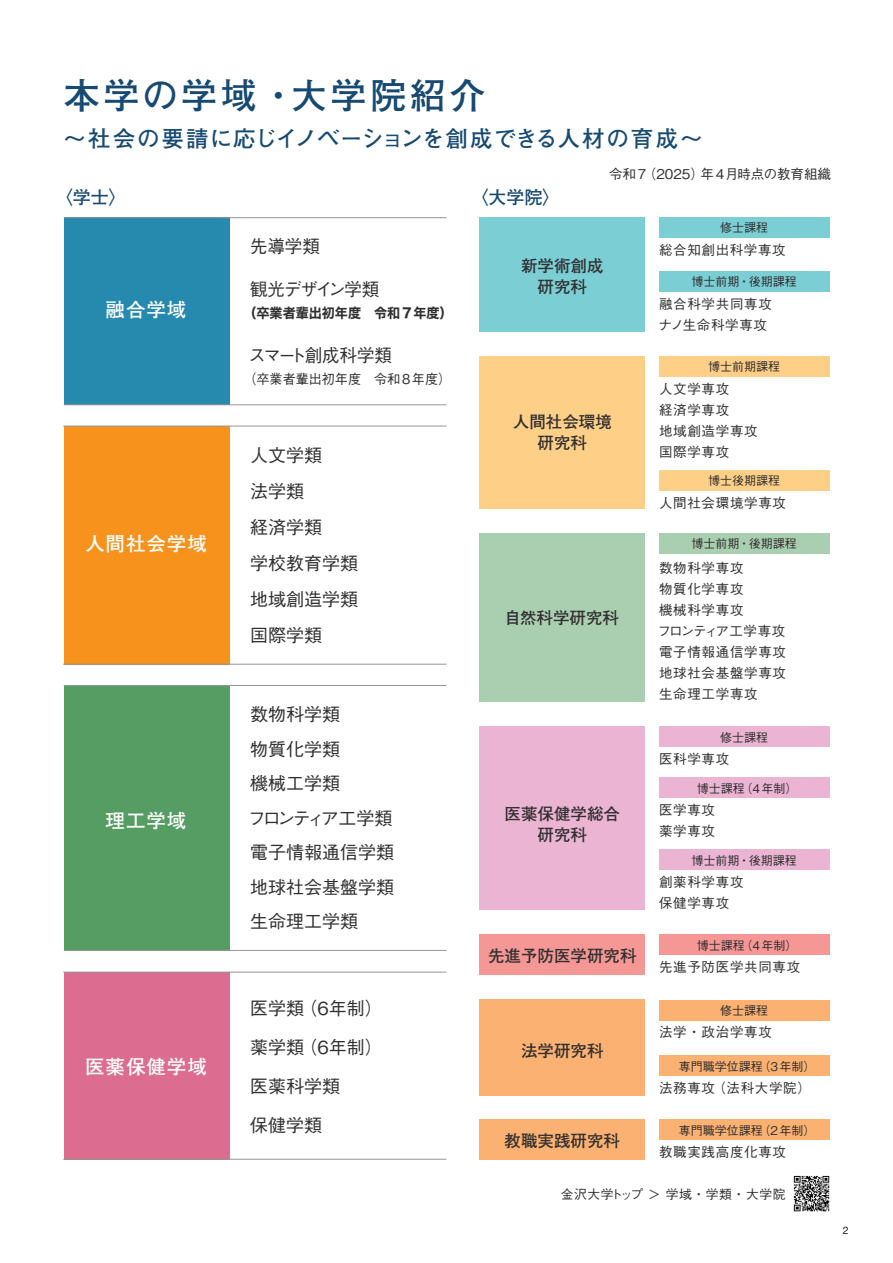
<style>
.page{position:relative;width:893px;height:1263px;background:#fff}
.page>*{position:absolute;margin:0;border:0;box-sizing:border-box;transform-origin:0 0}
.t1{font:700 36px "Futo Go B101 Pro";letter-spacing:.1em;color:#174a73}
.t2{font:700 22.5px "Futo Go B101 Pro";letter-spacing:.035em;color:#174a73}
.t3{font:700 19.5px "Futo Go B101 Pro";letter-spacing:.05em;color:#fff}
.t4{font:500 18px/34.5px "Gothic BBB Pro";color:#312f30}
.t5{font:700 18px "Futo Go B101 Pro";color:#174a73}
.t6{font:500 18px "Gothic BBB Pro";letter-spacing:-.05em;color:#312f30}
.t7{font:500 18px "Gothic BBB Pro";letter-spacing:-.06em;color:#312f30}
.t8{font:700 16.5px/21px "Futo Go B101 Pro";color:#312f30;text-align:center}
.t9{font:500 13.5px/21px "Gothic BBB Pro";letter-spacing:.05em;color:#312f30}
.t10{font:500 13.5px "Gothic BBB Pro";color:#312f30}
.t11{font:13.5px "Hiragino Sans W7";color:#312f30}
.t12{font:500 12.75px "Gothic BBB Pro";letter-spacing:.05em;color:#312f30}
.t13{font:500 12px "Gothic BBB Pro";color:#312f30}
.t14{font:10.5px "Helvetica Neue";color:#231f20}
</style>
<div class="page">
<div style="left:64px;top:218px;width:165px;height:187px;background:#2689ae"></div>
<div style="left:64px;top:426px;width:165px;height:238px;background:#f7931d"></div>
<div style="left:64px;top:685px;width:165px;height:266px;background:#559d62"></div>
<div style="left:64px;top:972px;width:165px;height:187px;background:#dc6c90"></div>
<div style="left:659px;top:272px;width:170px;height:20px;background:#7aced4"></div>
<div style="left:479px;top:218px;width:166px;height:114px;background:#7aced4"></div>
<div style="left:479px;top:356px;width:166px;height:153px;background:#fecf87"></div>
<div style="left:479px;top:533px;width:166px;height:168px;background:#aaceb0"></div>
<div style="left:479px;top:726px;width:166px;height:184px;background:#eab4d2"></div>
<div style="left:479px;top:935px;width:166px;height:40px;background:#f59795"></div>
<div style="left:479px;top:1000px;width:166px;height:96px;background:#fab171"></div>
<div style="left:479px;top:1119px;width:166px;height:41px;background:#fab171"></div>
<div style="left:659px;top:356px;width:170px;height:21px;background:#fecf87"></div>
<div style="left:659px;top:470px;width:170px;height:21px;background:#fecf87"></div>
<div style="left:659px;top:533px;width:170px;height:20px;background:#aaceb0"></div>
<div style="left:659px;top:726px;width:170px;height:21px;background:#eab4d2"></div>
<div style="left:659px;top:778px;width:170px;height:20px;background:#eab4d2"></div>
<div style="left:659px;top:935px;width:170px;height:20px;background:#f59795"></div>
<div style="left:659px;top:218px;width:170px;height:20px;background:#7aced4"></div>
<div style="left:659px;top:1000px;width:170px;height:20px;background:#fab171"></div>
<div style="left:659px;top:1055px;width:170px;height:21px;background:#fab171"></div>
<div style="left:659px;top:1119px;width:170px;height:21px;background:#fab171"></div>
<div style="left:659px;top:850px;width:170px;height:20px;background:#eab4d2"></div>
<hr style="left:64px;top:217px;width:382px;height:1px;background:#939598">
<hr style="left:64px;top:404px;width:382px;height:1px;background:#939598">
<hr style="left:63px;top:426px;width:383px;height:1px;background:#939598">
<hr style="left:63px;top:664px;width:383px;height:1px;background:#939598">
<hr style="left:64px;top:685px;width:382px;height:1px;background:#939598">
<hr style="left:64px;top:950px;width:382px;height:1px;background:#939598">
<hr style="left:63px;top:972px;width:383px;height:1px;background:#939598">
<hr style="left:63px;top:1159px;width:383px;height:1px;background:#939598">
<img style="left:793px;top:1175px;width:37px;height:37px">
<h1 class="t1" style="left:64px;top:67px;width:423px">本学の学域・大学院紹介</h1>
<h2 class="t2" style="left:64px;top:121px;width:641px">～社会の要請に応じイノベーションを創成できる人材の育成～</h2>
<p class="t10" style="left:609px;top:163px;width:223px">令和7（2025）年4月時点の教育組織</p>
<h3 class="t5" style="left:55px;top:182px;width:73px">〈学士〉</h3>
<h3 class="t5" style="left:470px;top:182px;width:91px">〈大学院〉</h3>
<h3 class="t4" style="left:250px;top:227px;width:71px">先導学類</h3>
<h3 class="t7" style="left:250px;top:275px;width:131px">観光デザイン学類</h3>
<p class="t11" style="left:243px;top:302px;width:211px">（卒業者輩出初年度　令和 7年度）</p>
<h3 class="t6" style="left:249px;top:341px;width:145px">スマート創成科学類</h3>
<p class="t10" style="left:243px;top:368px;width:209px">（卒業者輩出初年度　令和8年度）</p>
<p class="t8" style="left:521px;top:253px;width:84px">新学術創成研究科</p>
<h3 class="t3" style="left:106px;top:294px;width:82px">融合学域</h3>
<h3 class="t3" style="left:85px;top:528px;width:123px">人間社会学域</h3>
<h3 class="t3" style="left:106px;top:805px;width:82px">理工学域</h3>
<h3 class="t3" style="left:85px;top:1051px;width:123px">医薬保健学域</h3>
<h3 class="t4" style="left:250px;top:435px;width:109px;line-height:36px">人文学類<br>法学類<br>経済学類<br>学校教育学類地域創造学類国際学類</h3>
<h3 class="t4" style="left:248px;top:695px;width:148px">数物科学類<br>物質化学類<br>機械工学類<br>フロンティア工学類電子情報通信学類地球社会基盤学類生命理工学類</h3>
<h3 class="t4" style="left:250px;top:987px;width:134px;line-height:39px">医学類（６年制）薬学類（６年制）医薬科学類<br>保健学類</h3>
<p class="t8" style="left:513px;top:409px;width:100px">人間社会環境研究科</p>
<p class="t8" style="left:505px;top:605px;width:116px">自然科学研究科</p>
<p class="t8" style="left:505px;top:801px;width:117px">医薬保健学総合研究科</p>
<p class="t8" style="left:488px;top:943px;width:150px">先進予防医学研究科</p>
<p class="t8" style="left:521px;top:1038px;width:84px">法学研究科</p>
<p class="t8" style="left:505px;top:1128px;width:117px">教職実践研究科</p>
<p class="t13" style="left:720px;top:218px;width:49px">修士課程</p>
<p class="t9" style="left:659px;top:238px;width:128px">総合知創出科学専攻</p>
<p class="t13" style="left:692px;top:272px;width:106px">博士前期・後期課程</p>
<p class="t9" style="left:658px;top:292px;width:115px">融合科学共同専攻ナノ生命科学専攻</p>
<p class="t13" style="left:708px;top:357px;width:73px">博士前期課程</p>
<p class="t9" style="left:659px;top:377px;width:100px">人文学専攻<br>経済学専攻<br>地域創造学専攻国際学専攻</p>
<p class="t13" style="left:708px;top:471px;width:73px">博士後期課程</p>
<p class="t9" style="left:659px;top:491px;width:128px">人間社会環境学専攻</p>
<p class="t13" style="left:692px;top:533px;width:106px">博士前期・後期課程</p>
<p class="t9" style="left:657px;top:556px;width:130px">数物科学専攻<br>物質化学専攻<br>機械科学専攻<br>フロンティア工学専攻電子情報通信学専攻地球社会基盤学専攻生命理工学専攻</p>
<p class="t13" style="left:720px;top:728px;width:49px">修士課程</p>
<p class="t9" style="left:659px;top:747px;width:72px">医科学専攻</p>
<p class="t13" style="left:697px;top:779px;width:102px">博士課程（4年制）</p>
<p class="t9" style="left:659px;top:798px;width:58px">医学専攻薬学専攻</p>
<p class="t13" style="left:692px;top:851px;width:106px">博士前期・後期課程</p>
<p class="t9" style="left:659px;top:870px;width:86px">創薬科学専攻保健学専攻</p>
<p class="t13" style="left:697px;top:936px;width:102px">博士課程（4年制）</p>
<p class="t9" style="left:659px;top:955px;width:143px">先進予防医学共同専攻</p>
<p class="t13" style="left:720px;top:1001px;width:49px">修士課程</p>
<p class="t9" style="left:659px;top:1020px;width:114px">法学・政治学専攻</p>
<p class="t13" style="left:679px;top:1056px;width:138px">専門職学位課程（3年制）</p>
<p class="t9" style="left:659px;top:1075px;width:153px">法務専攻（法科大学院）</p>
<p class="t13" style="left:679px;top:1121px;width:138px">専門職学位課程（2年制）</p>
<p class="t9" style="left:659px;top:1139px;width:128px">教職実践高度化専攻</p>
<p class="t12" style="left:561px;top:1184px;width:226px">金沢大学トップ ＞ 学域・学類・大学院</p>
<p class="t14" style="left:843px;top:1222px;width:7px">2</p>
</div>
